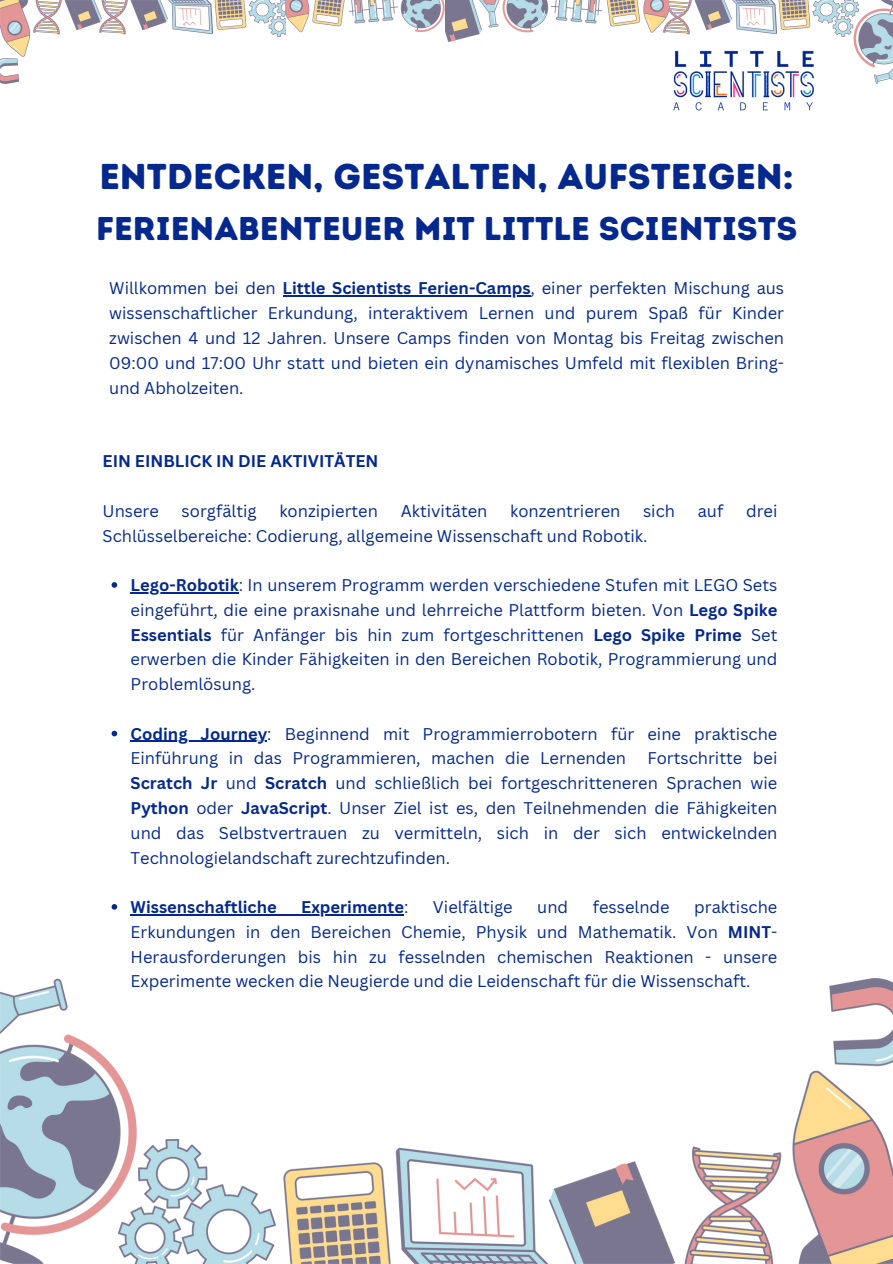
<style>
.page{position:relative;width:893px;height:1264px;background:#fff}
.page>*{position:absolute;margin:0;border:0;box-sizing:border-box;transform-origin:0 0}
.t1{font:35.85px "Intro Rust Base";color:#04288d}
.t2{font:32.85px "Intro Rust Base";color:#04288d}
.t3{font:16.5px/24.8px "Canva Sans";color:#04288d;text-align:justify}
.t4{font:700 16.5px "Canva Sans";color:#04288d}
.s1{font-weight:700}
.s2{font-weight:400}
</style>
<div class="page">
<hr style="left:282px;top:295px;width:248px;height:2px;background:#04288d">
<img style="left:0;top:978px;width:892px;height:285px">
<img style="left:668px;top:0;width:224px;height:84px">
<img style="left:105px;top:0;width:180px;height:36px">
<img style="left:0;top:0;width:105px;height:84px">
<img style="left:285px;top:0;width:383px;height:42px">
<svg style="left:112px;top:582px;width:5px;height:5px"></svg>
<hr style="left:131px;top:592px;width:108px;height:1px;background:#04288d">
<svg style="left:112px;top:730px;width:5px;height:6px"></svg>
<hr style="left:131px;top:740px;width:136px;height:2px;background:#04288d">
<svg style="left:112px;top:904px;width:5px;height:5px"></svg>
<hr style="left:131px;top:914px;width:273px;height:1px;background:#04288d">
<img style="left:668px;top:42px;width:157px;height:69px">
<p class="t1" style="left:99px;top:155px;width:696px">ENTDECKEN, GESTALTEN, AUFSTEIGEN:</p>
<h2 class="t2" style="left:96px;top:208px;width:702px">FERIENABENTEUER MIT LITTLE SCIENTISTS</h2>
<p class="t3" style="left:109px;top:276px;width:676px">Willkommen bei den <span class="s1">Little Scientists Ferien-Camps</span>, einer perfekten Mischung aus</p>
<p class="t3" style="left:109px;top:300px;width:676px">wissenschaftlicher Erkundung, interaktivem Lernen und purem Spaß für Kinder zwischen 4 und 12 Jahren. Unsere Camps finden von Montag bis Freitag zwischen 09:00 und 17:00 Uhr statt und bieten ein dynamisches Umfeld mit flexiblen Bring&shy;und Abholzeiten.</p>
<p class="t4" style="left:103px;top:449px;width:277px">EIN EINBLICK IN DIE AKTIVITÄTEN</p>
<p class="t3" style="left:103px;top:498px;width:58px">Unsere</p>
<p class="t3" style="left:182px;top:498px;width:76px">sorgfältig</p>
<p class="t3" style="left:279px;top:498px;width:100px">konzipierten</p>
<p class="t3" style="left:400px;top:498px;width:88px">Aktivitäten</p>
<p class="t3" style="left:510px;top:498px;width:112px">konzentrieren</p>
<p class="t3" style="left:643px;top:498px;width:33px">sich</p>
<p class="t3" style="left:697px;top:498px;width:27px">auf</p>
<p class="t3" style="left:746px;top:498px;width:33px">drei</p>
<p class="t3" style="left:103px;top:523px;width:546px">Schlüsselbereiche: Codierung, allgemeine Wissenschaft und Robotik.</p>
<h1 class="t3" style="left:131px;top:572px;width:648px"><span class="s1">Lego-Robotik</span>: In unserem Programm werden verschiedene Stufen mit LEGO Sets eingeführt, die eine praxisnahe und lehrreiche Plattform bieten. Von <span class="s1">Lego Spike Essentials</span> für Anfänger bis hin zum fortgeschrittenen <span class="s1">Lego Spike Prime</span> Set erwerben die Kinder Fähigkeiten in den Bereichen Robotik, Programmierung und Problemlösung.</h1>
<h1 class="t3" style="left:131px;top:721px;width:648px"><span class="s1">Coding Journey</span>: Beginnend mit Programmierrobotern für eine praktische<br>Einführung in das Programmieren, machen die Lernenden</h1>
<h1 class="t3" style="left:131px;top:745px;width:648px;text-indent:516px">Fortschritte bei <span class="s1">Scratch Jr</span> und <span class="s1">Scratch</span> und schließlich bei fortgeschritteneren Sprachen wie <span class="s1">Python</span> oder <span class="s1">JavaScript</span>. Unser Ziel ist es, den Teilnehmenden die Fähigkeiten und das Selbstvertrauen zu vermitteln, sich in der sich entwickelnden Technologielandschaft zurechtzufinden.</h1>
<p class="t4" style="left:131px;top:895px;width:148px">Wissenschaftliche</p>
<p class="t4" style="left:301px;top:895px;width:109px">Experimente<span class="s2">:</span></p>
<p class="t3" style="left:433px;top:894px;width:81px">Vielfältige</p>
<p class="t3" style="left:537px;top:894px;width:32px">und</p>
<p class="t3" style="left:592px;top:894px;width:78px">fesselnde</p>
<p class="t3" style="left:131px;top:894px;width:648px;text-indent:563px">praktische Erkundungen in den Bereichen Chemie, Physik und Mathematik. Von <span class="s1">MINT</span>-Herausforderungen bis hin zu fesselnden chemischen Reaktionen - unsere Experimente wecken die Neugierde und die Leidenschaft für die Wissenschaft.</p>
</div>
